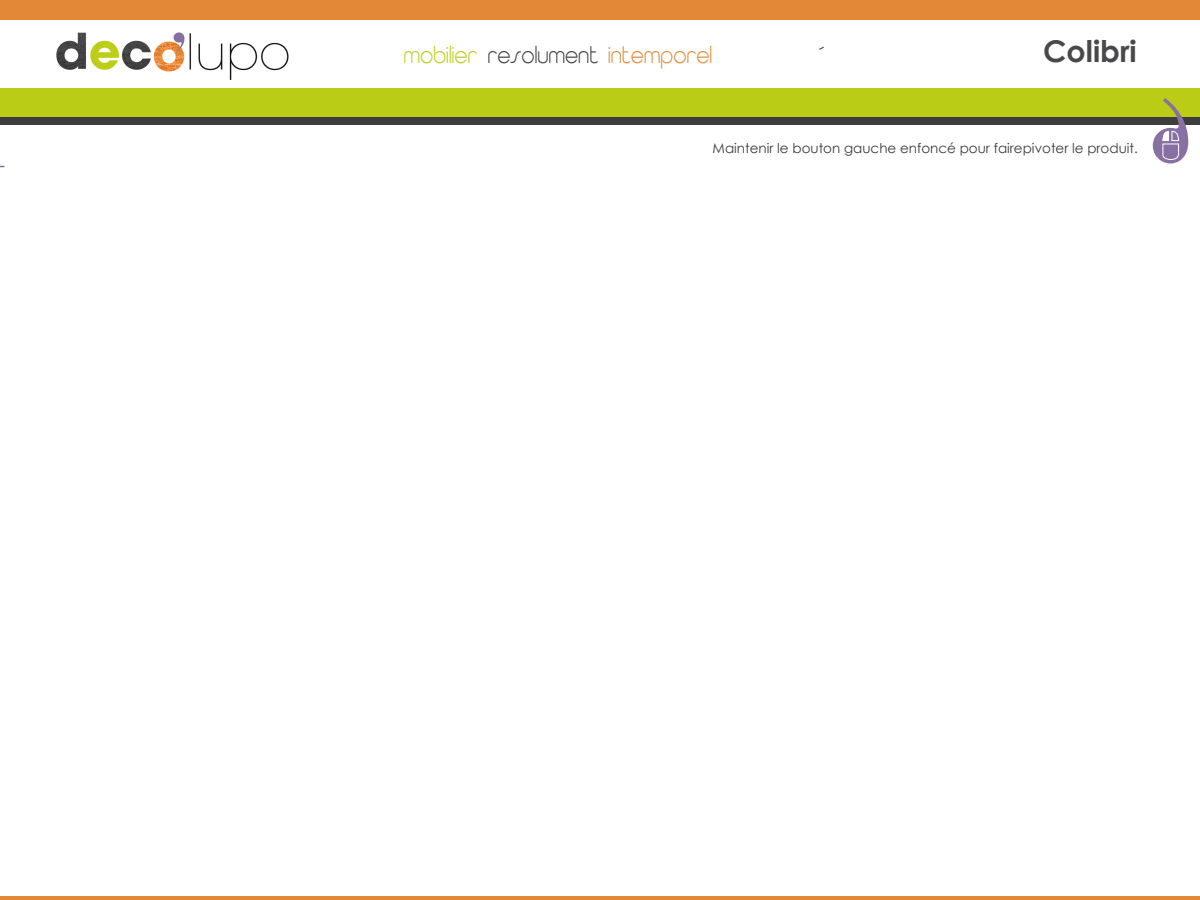
<style>
.page{position:relative;width:1200px;height:900px;background:#fff}
.page>*{position:absolute;margin:0;border:0;box-sizing:border-box;transform-origin:0 0}
.t1{font:700 30px "Century Gothic";color:#49494b}
.t2{font:24px "Taurus Light Normal";color:#3d3d3f}
.t3{font:13.5px "Century Gothic";color:#3d3d3f}
.s1{color:#bbcc16}
.s2{color:#e28836}
</style>
<div class="page">
<div style="left:0;top:0;width:1200px;height:19px;background:#e28836"></div>
<hr style="left:0;top:897px;width:1200px;height:3px;background:#e28836">
<div style="left:0;top:88px;width:1200px;height:30px;background:#bbcc16"></div>
<div style="left:0;top:117px;width:1200px;height:8px;background:#3d3d3f"></div>
<img style="left:56px;top:32px;width:233px;height:48px">
<svg style="left:1153px;top:98px;width:35px;height:65px"></svg>
<h2 class="t2" style="left:404px;top:41px;width:310px"><span class="s1">mobilier</span> resolument <span class="s2">intemporel</span></h2>
<h1 class="t1" style="left:1043px;top:28px;width:95px">Colibri</h1>
<p class="t3" style="left:713px;top:139px;width:427px">Maintenir le bouton gauche enfoncé pour fairepivoter le produit.</p>
</div>
